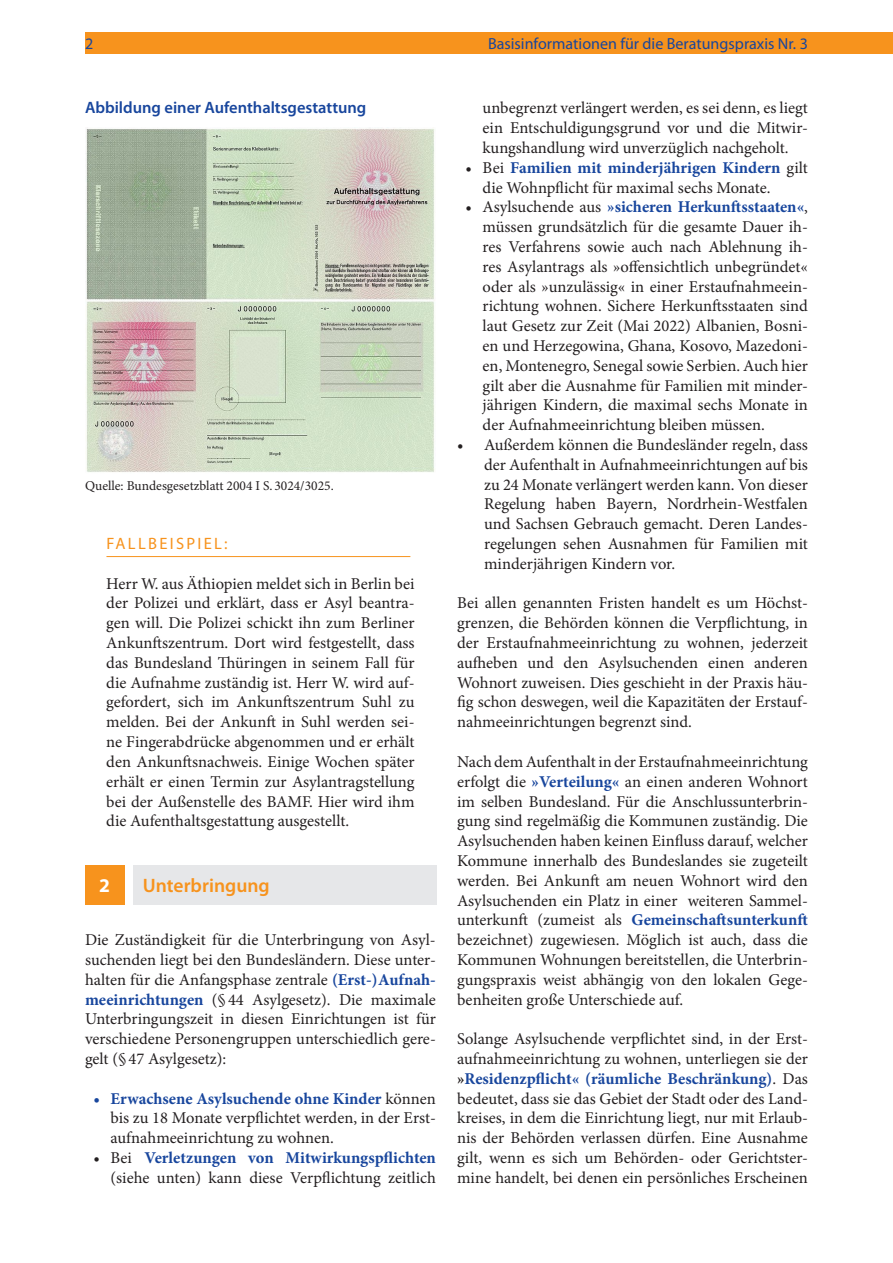
<style>
.page{position:relative;width:893px;height:1263px;background:#fff}
.page>*{position:absolute;margin:0;border:0;box-sizing:border-box;transform-origin:0 0}
.t1{font:600 19.5px "Myriad Pro";color:#f7931d}
.t2{font:700 19.5px "Myriad Pro";color:#fff}
.t3{font:16.5px/19.8px "Minion Pro";color:#231f20;text-align:justify}
.t4{font:600 16.5px "Myriad Pro";color:#18469d}
.t5{font:16.5px "Myriad Pro";letter-spacing:.14em;color:#f7931d}
.t6{font:16.05px "Myriad Pro";color:#18469d}
.t7{font:13.5px "Minion Pro";color:#231f20}
.s1{font-weight:700;color:#18469d}
.s2{font-family:"Adobe Garamond Pro"}
.s3{font-weight:700}
</style>
<div class="page">
<hr style="left:106px;top:556px;width:304px;height:1px;background:#f7931d">
<img style="left:85px;top:128px;width:350px;height:344px">
<div style="left:85px;top:865px;width:39px;height:39px;background:#f7931d"></div>
<div style="left:134px;top:865px;width:303px;height:39px;background:#e6e7e9"></div>
<div style="left:783px;top:32px;width:110px;height:21px;background:#f7931d"></div>
<div style="left:85px;top:32px;width:723px;height:21px;background:#f7931d"></div>
<p class="t6" style="left:85px;top:37px;width:10px">2</p>
<p class="t6" style="left:488px;top:37px;width:321px">Basisinformationen für die Beratungspraxis nr. 3</p>
<p class="t4" style="left:85px;top:102px;width:283px">Abbildung einer Aufenthaltsgestattung</p>
<p class="t7" style="left:85px;top:479px;width:250px">Quelle: Bundesgesetzblatt 2004 I S. 3024/3025.</p>
<p class="t5" style="left:106px;top:537px;width:123px">fAllBeispiel:</p>
<p class="t3" style="left:106px;top:574px;width:310px">Herr W. aus Äthiopien meldet sich in Berlin bei der Polizei und erklärt, dass er Asyl beantra&shy;gen will. Die Polizei schickt ihn zum Berliner Ankunftszentrum. Dort wird festgestellt, dass das Bundesland Thüringen in seinem Fall für die Aufnahme zuständig ist. Herr W. wird auf&shy;gefordert, sich im Ankunftszentrum Suhl zu melden. Bei der Ankunft in Suhl werden sei&shy;ne Fingerabdrücke abgenommen und er erhält den Ankunftsnachweis. Einige Wochen später erhält er einen Termin zur Asylantragstellung bei der Außenstelle des BAMF. Hier wird ihm die Aufenthaltsgestattung ausgestellt.</p>
<p class="t2" style="left:99px;top:874px;width:12px">2</p>
<p class="t1" style="left:143px;top:878px;width:128px">Unterbringung</p>
<p class="t3" style="left:85px;top:931px;width:352px">Die Zuständigkeit für die Unterbringung von Asyl&shy;suchenden liegt bei den Bundesländern. Diese unter&shy;halten für die Anfangsphase zentrale <span class="s1">(Erst‑) Aufnah‑ meeinrichtungen</span> (<span class="s2">§</span> 44 Asylgesetz). Die maximale Unterbringungszeit in diesen Einrichtungen ist für verschiedene Personengruppen unterschiedlich gere&shy;gelt (<span class="s2">§</span> 47 Asylgesetz):</p>
<p class="t3" style="left:111px;top:1089px;width:327px;text-indent:-17px"><span class="s1">• Erwachsene Asylsuchende ohne Kinder</span> können bis zu 18 Monate verpflichtet werden, in der Erst&shy;aufnahmeeinrichtung zu wohnen.</p>
<p class="t3" style="left:94px;top:1148px;width:344px;text-align:right">• Bei <span class="s1">Verletzungen von Mitwirkungspflichten </span>(siehe unten) kann diese Verpflichtung zeitlich</p>
<p class="t3" style="left:483px;top:99px;width:327px">unbegrenzt verlängert werden, es sei denn, es liegt ein Entschuldigungsgrund vor und die Mitwir&shy;kungshandlung wird unverzüglich nachgeholt.</p>
<p class="t3" style="left:483px;top:158px;width:327px;text-indent:-17px">• Bei <span class="s1">Familien mit minderjährigen Kindern</span> gilt die Wohnpflicht für maximal sechs Monate.</p>
<p class="t3" style="left:483px;top:197px;width:327px;text-indent:-17px">• Asylsuchende aus <span class="s1">»sicheren Herkunftsstaaten«</span>, müssen grundsätzlich für die gesamte Dauer ih&shy;res Verfahrens sowie auch nach Ablehnung ih&shy;res Asylantrags als »offensichtlich unbegründet« oder als »unzulässig« in einer Erstaufnahmeein&shy;richtung wohnen. Sichere Herkunftsstaaten sind laut Gesetz zur Zeit (Mai 2022) Albanien, Bosni&shy;en und Herzegowina, Ghana, Kosovo, Mazedoni&shy;en, Montenegro, Senegal sowie Serbien. Auch hier gilt aber die Ausnahme für Familien mit minder&shy;jährigen Kindern, die maximal sechs Monate in der Aufnahmeeinrichtung bleiben müssen.</p>
<p class="t3" style="left:484px;top:435px;width:325px;text-indent:-27px">• Außerdem können die Bundesländer regeln, dass der Aufenthalt in Aufnahmeeinrichtungen auf bis zu 24 Monate verlängert werden kann. Von dieser Regelung haben Bayern, Nordrhein-Westfalen und Sachsen Gebrauch gemacht. Deren Landes&shy;regelungen sehen Ausnahmen für Familien mit minderjährigen Kindern vor.</p>
<p class="t3" style="left:457px;top:594px;width:352px">Bei allen genannten Fristen handelt es um Höchst&shy;grenzen, die Behörden können die Verpflichtung, in der Erstaufnahmeeinrichtung zu wohnen, jederzeit aufheben und den Asylsuchenden einen anderen Wohnort zuweisen. Dies geschieht in der Praxis häu&shy;fig schon deswegen, weil die Kapazitäten der Erstauf&shy;nahmeeinrichtungen begrenzt sind.</p>
<p class="t3" style="left:457px;top:752px;width:352px">Nach dem Aufenthalt in der Erstaufnahmeeinrichtung erfolgt die <span class="s1">»Verteilung«</span> an einen anderen Wohnort im selben Bundesland. Für die Anschlussunterbrin&shy;gung sind regelmäßig die Kommunen zuständig. Die Asylsuchenden haben keinen Einfluss darauf, welcher Kommune innerhalb des Bundeslandes sie zugeteilt werden. Bei Ankunft am neuen Wohnort wird den Asylsuchenden ein Platz in einer weiteren Sammel&shy;unterkunft (zumeist als <span class="s1">Gemeinschaftsunterkunft </span>bezeichnet) zugewiesen. Möglich ist auch, dass die Kommunen Wohnungen bereitstellen, die Unterbrin&shy;gungspraxis weist abhängig von den lokalen Gege&shy;benheiten große Unterschiede auf.</p>
<p class="t3" style="left:457px;top:1030px;width:352px">Solange Asylsuchende verpflichtet sind, in der Erst&shy;aufnahmeeinrichtung zu wohnen, unterliegen sie der <span class="s3">»</span><span class="s1">Residenzpflicht« (räumliche Beschränkung)</span>. Das bedeutet, dass sie das Gebiet der Stadt oder des Land&shy;kreises, in dem die Einrichtung liegt, nur mit Erlaub&shy;nis der Behörden verlassen dürfen. Eine Ausnahme gilt, wenn es sich um Behörden- oder Gerichtster&shy;mine handelt, bei denen ein persönliches Erscheinen</p>
</div>
